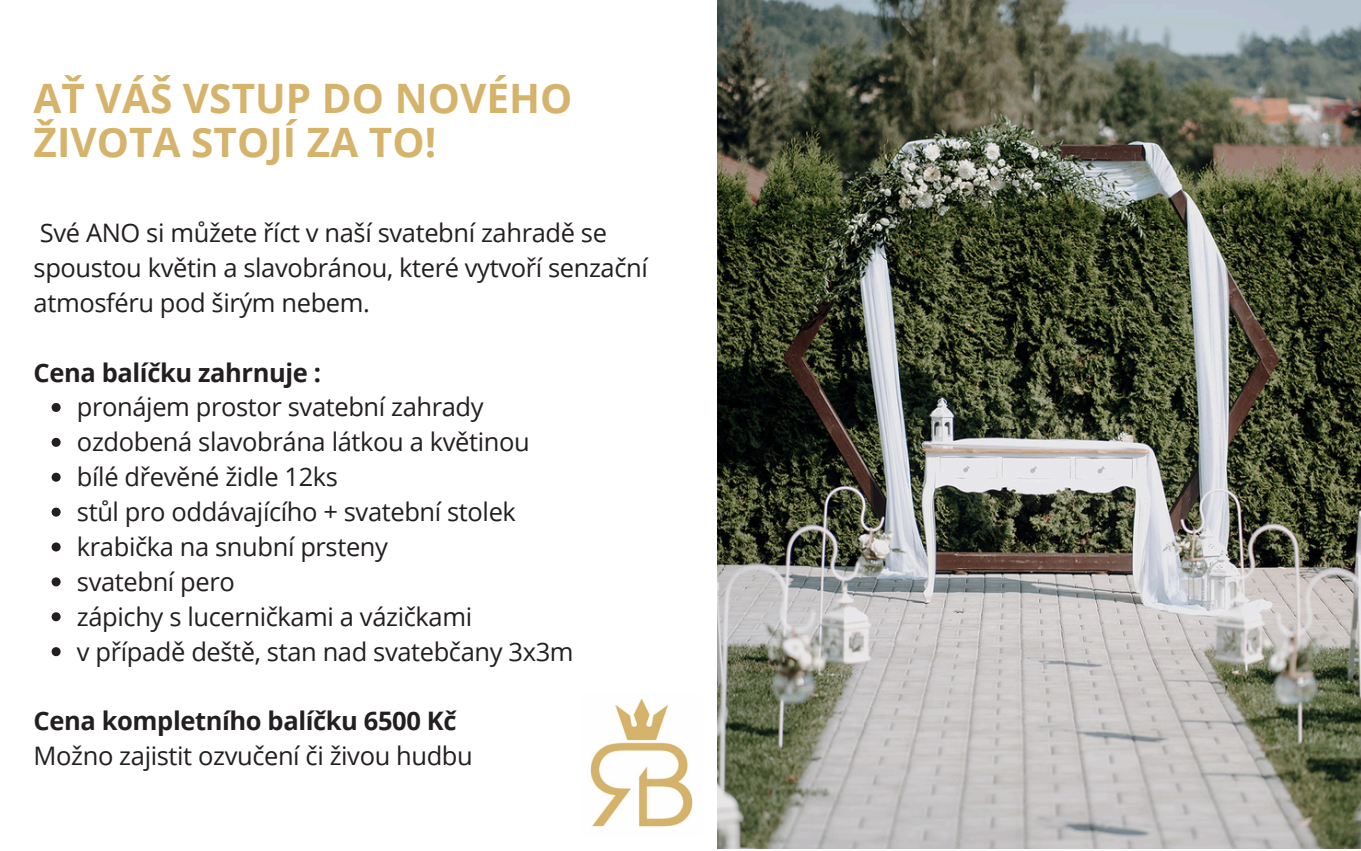
<style>
.page{position:relative;width:1361px;height:851px;background:#fff}
.page>*{position:absolute;margin:0;border:0;box-sizing:border-box;transform-origin:0 0}
.t1{font:700 40.5px/43.8px "Open Sans";color:#d5b36b}
.t2{font:25.5px/34.8px "Open Sans";letter-spacing:-.015em;color:#231f20}
.t3{font:700 25.5px "Open Sans";letter-spacing:-.015em;color:#231f20}
</style>
<div class="page">
<img style="left:717px;top:0;width:643px;height:848px">
<svg style="left:52px;top:403px;width:9px;height:9px"></svg>
<svg style="left:52px;top:438px;width:9px;height:9px"></svg>
<svg style="left:52px;top:472px;width:9px;height:9px"></svg>
<svg style="left:52px;top:507px;width:9px;height:9px"></svg>
<svg style="left:52px;top:542px;width:9px;height:9px"></svg>
<svg style="left:52px;top:577px;width:9px;height:9px"></svg>
<svg style="left:52px;top:612px;width:9px;height:9px"></svg>
<svg style="left:52px;top:647px;width:9px;height:9px"></svg>
<img style="left:590px;top:698px;width:103px;height:129px">
<p class="t1" style="left:34px;top:75px;width:540px">AŤ VÁŠ VSTUP DO NOVÉHO<br>ŽIVOTA STOJÍ ZA TO!</p>
<p class="t2" style="left:34px;top:215px;width:615px">Své ANO si můžete říct v naší svatební zahradě se spoustou květin a slavobránou, které vytvoří senzační atmosféru pod širým nebem.</p>
<h2 class="t3" style="left:34px;top:354px;width:289px">Cena balíčku zahrnuje :</h2>
<p class="t2" style="left:77px;top:389px;width:408px">pronájem prostor svatební zahrady</p>
<p class="t2" style="left:77px;top:424px;width:454px">ozdobená slavobrána látkou a květinou</p>
<p class="t2" style="left:77px;top:459px;width:262px">bílé dřevěné židle 12ks</p>
<p class="t2" style="left:77px;top:494px;width:440px">stůl pro oddávajícího + svatební stolek</p>
<p class="t2" style="left:77px;top:528px;width:312px">krabička na snubní prsteny</p>
<p class="t2" style="left:77px;top:563px;width:159px">svatební pero</p>
<p class="t2" style="left:77px;top:598px;width:396px">zápichy s lucerničkami a vázičkami</p>
<p class="t2" style="left:77px;top:633px;width:498px">v případě deště, stan nad svatebčany 3x3m</p>
<p class="t3" style="left:34px;top:703px;width:424px">Cena kompletního balíčku 6500 Kč</p>
<p class="t2" style="left:34px;top:738px;width:440px">Možno zajistit ozvučení či živou hudbu</p>
</div>
